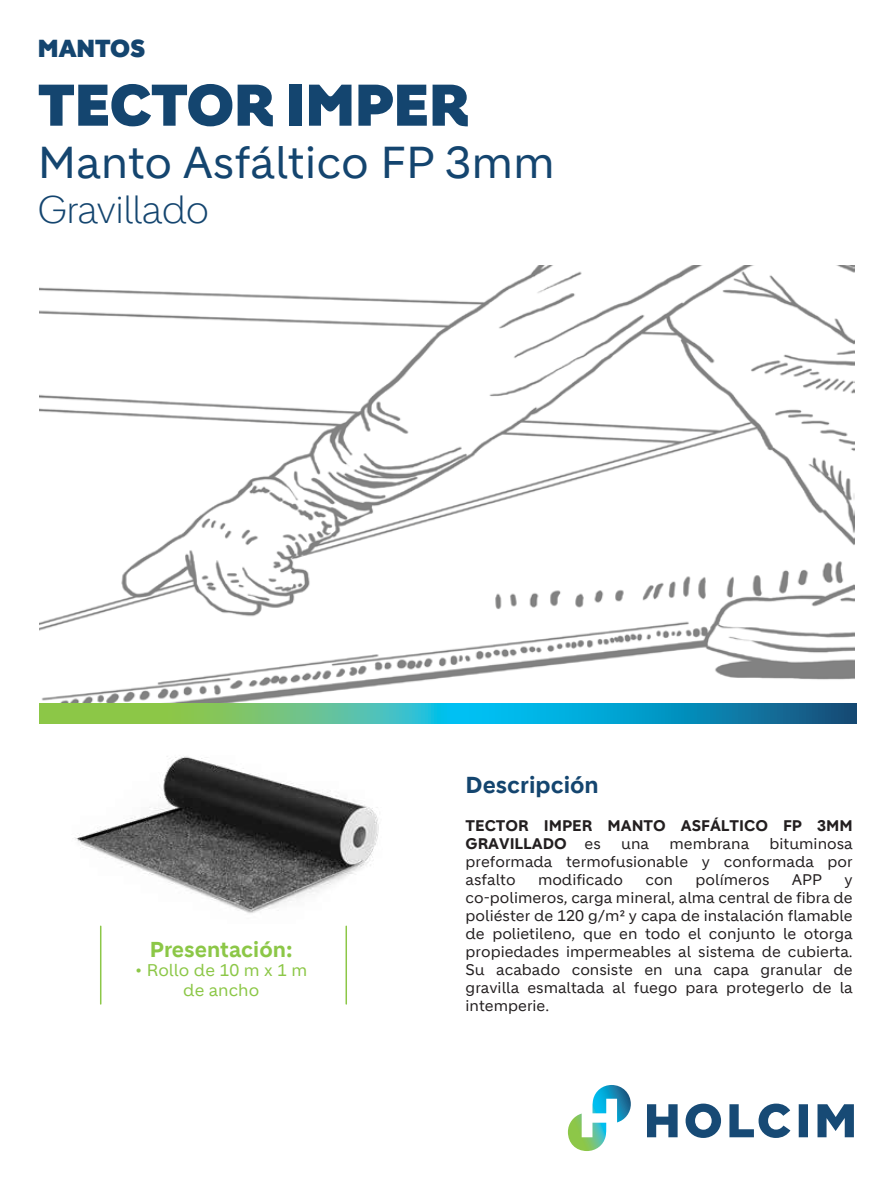
<style>
.page{position:relative;width:893px;height:1191px;background:#fff}
.page>*{position:absolute;margin:0;border:0;box-sizing:border-box;transform-origin:0 0}
.t1{font:900 57px "Holcim Headline";color:#14456f}
.t2{font:43.5px "Holcim";color:#14456f}
.t3{font:300 37.5px "Holcim Headline";color:#14456f}
.t4{font:900 24px "Holcim Headline";color:#14456f}
.t5{font:700 22.5px "Holcim";color:#14456f}
.t6{font:700 21px "Holcim";color:#8cc747}
.t7{font:16.5px/19.8px "Holcim";color:#8cc747;text-align:center}
.t8{font:15px/18px "Holcim";color:#231f20;text-align:justify}
.t9{font:700 15px/18px "Holcim";color:#231f20}
.s1{font-weight:400}
</style>
<div class="page">
<svg style="left:647px;top:1103px;width:207px;height:35px"></svg>
<svg style="left:568px;top:1085px;width:63px;height:66px"></svg>
<hr style="left:100px;top:926px;width:1px;height:78px;background:#8cc747">
<hr style="left:345px;top:926px;width:2px;height:78px;background:#8cc747">
<img style="left:40px;top:265px;width:815px;height:438px">
<svg style="left:40px;top:703px;width:816px;height:20px;background:#3bab9d"></svg>
<img style="left:75px;top:756px;width:304px;height:158px">
<h3 class="t4" style="left:38px;top:35px;width:109px">MANTOS</h3>
<h1 class="t1" style="left:38px;top:72px;width:433px">TECTOR IMPER</h1>
<h2 class="t2" style="left:38px;top:138px;width:518px">Manto Asfáltico FP 3mm</h2>
<h3 class="t3" style="left:38px;top:189px;width:172px">Gravillado</h3>
<h3 class="t6" style="left:150px;top:937px;width:144px">Presentación:</h3>
<p class="t7" style="left:135px;top:960px;width:174px">• Rollo de 10 m x 1 m de ancho</p>
<h3 class="t5" style="left:466px;top:772px;width:135px">Descripción</h3>
<p class="t9" style="left:466px;top:817px;width:389px">TECTOR IMPER MANTO ASFÁLTICO FP 3MM<br>GRAVILLADO <span class="s1">es</span></p>
<p class="t8" style="left:466px;top:834px;width:389px;text-indent:304px">bituminosa preformada termofusionable y conformada por asfalto</p>
<p class="t8" style="left:621px;top:834px;width:29px">una</p>
<p class="t8" style="left:669px;top:834px;width:81px">membrana</p>
<p class="t8" style="left:538px;top:870px;width:87px">modificado</p>
<p class="t8" style="left:645px;top:870px;width:29px">con</p>
<p class="t8" style="left:695px;top:870px;width:75px">polímeros</p>
<p class="t8" style="left:792px;top:870px;width:32px">APP</p>
<p class="t8" style="left:466px;top:870px;width:389px;text-indent:379px">y co-polimeros, carga mineral, alma central de fibra de poliéster de 120 g/m2 y capa de instalación flamable de polietileno, que en todo el conjunto le otorga propiedades impermeables al sistema de cubierta.<br>Su acabado consiste en una capa granular de gravilla esmaltada al fuego para protegerlo de la intemperie.</p>
</div>
